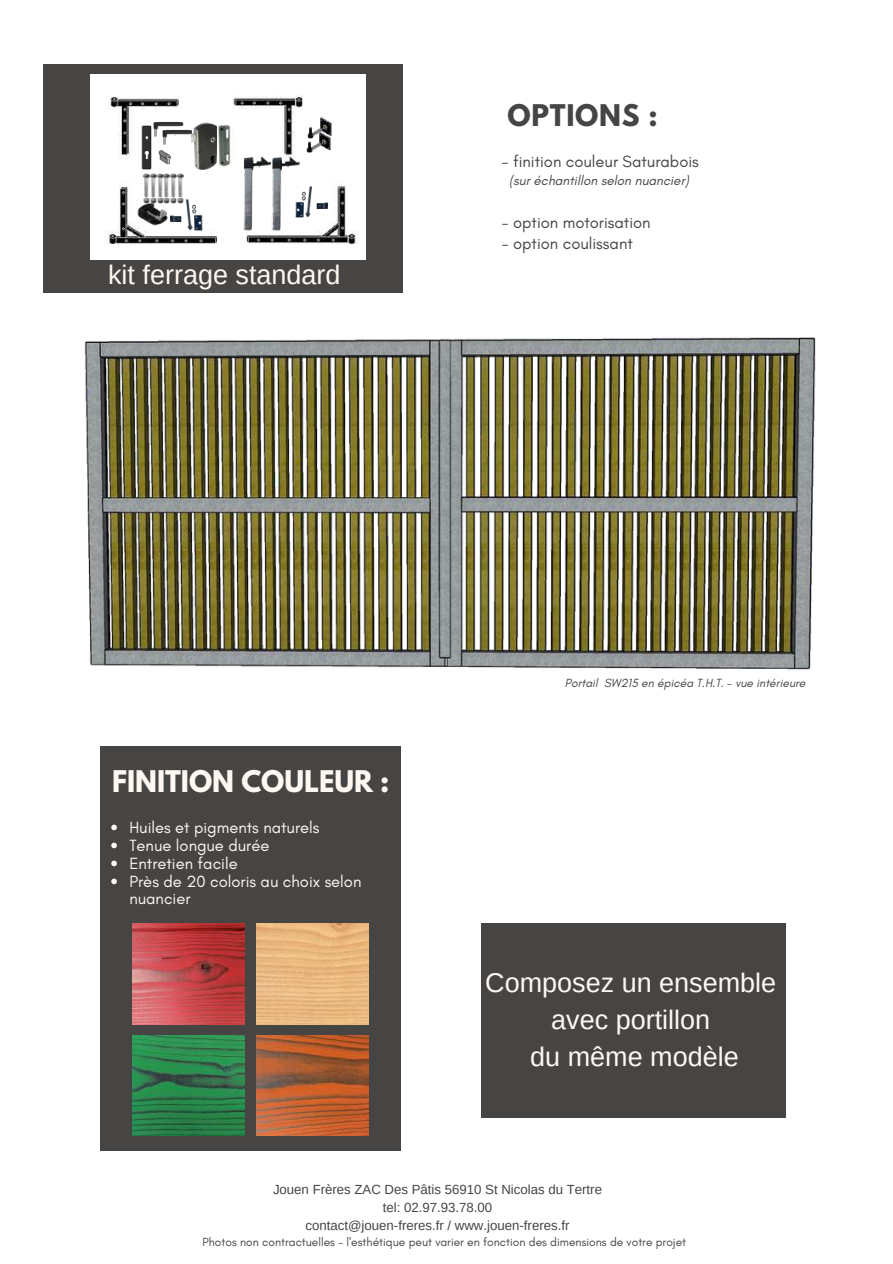
<style>
.page{position:relative;width:893px;height:1264px;background:#fff}
.page>*{position:absolute;margin:0;border:0;box-sizing:border-box;transform-origin:0 0}
.t1{font:27px/37px "Arimo";color:#fff8f2;text-align:center}
.t2{font:700 26.4px "League Spartan";color:#fff8f2}
.t3{font:700 26.4px "League Spartan";letter-spacing:.03em;color:#464544}
.t4{font:16.5px/18px "Glacial Indifference";color:#fff8f2}
.t5{font:16.5px "Glacial Indifference";color:#464544}
.t6{font:italic 13.5px "Glacial Indifference";color:#464544}
.t7{font:13.2px/18px "Arimo";color:#464544;text-align:center}
.t8{font:12px "Glacial Indifference";color:#464544}
.t9{font:italic 12px "Glacial Indifference";color:#444440}
</style>
<div class="page">
<div style="left:100px;top:746px;width:300px;height:405px;background:#464544"></div>
<div style="left:481px;top:924px;width:304px;height:193px;background:#464544"></div>
<img style="left:132px;top:924px;width:113px;height:100px">
<img style="left:256px;top:924px;width:112px;height:100px">
<img style="left:132px;top:1035px;width:113px;height:100px">
<img style="left:256px;top:1035px;width:112px;height:100px">
<img style="left:84px;top:337px;width:732px;height:333px">
<svg style="left:111px;top:824px;width:6px;height:6px"></svg>
<svg style="left:111px;top:842px;width:6px;height:6px"></svg>
<svg style="left:111px;top:860px;width:6px;height:6px"></svg>
<svg style="left:111px;top:878px;width:6px;height:6px"></svg>
<div style="left:43px;top:65px;width:359px;height:228px;background:#464544"></div>
<img style="left:91px;top:74px;width:274px;height:185px">
<img style="left:299px;top:128px;width:40px;height:30px">
<img style="left:140px;top:174px;width:6px;height:21px">
<img style="left:146px;top:174px;width:41px;height:21px">
<img style="left:136px;top:195px;width:24px;height:34px">
<img style="left:140px;top:120px;width:50px;height:50px">
<img style="left:148px;top:112px;width:35px;height:28px">
<div style="left:173px;top:136px;width:20px;height:26px;background:#fff"></div>
<img style="left:218px;top:119px;width:15px;height:52px">
<img style="left:301px;top:114px;width:39px;height:29px">
<img style="left:300px;top:179px;width:38px;height:49px">
<img style="left:160px;top:192px;width:56px;height:49px">
<img style="left:236px;top:154px;width:64px;height:77px">
<img style="left:190px;top:120px;width:26px;height:55px">
<h2 class="t3" style="left:507px;top:102px;width:152px">OPTIONS :</h2>
<h1 class="t1" style="left:103px;top:256px;width:234px">kit ferrage standard</h1>
<h1 class="t1" style="left:108px;top:256px;width:234px">kit ferrage standard</h1>
<p class="t5" style="left:502px;top:151px;width:198px">- finition couleur Saturabois</p>
<p class="t6" style="left:509px;top:172px;width:181px">(sur échantillon selon nuancier)</p>
<p class="t5" style="left:502px;top:212px;width:150px">- option motorisation</p>
<p class="t5" style="left:502px;top:233px;width:132px">- option coulissant</p>
<h2 class="t2" style="left:112px;top:768px;width:279px">FINITION COULEUR :</h2>
<p class="t4" style="left:129px;top:817px;width:233px">Huiles et pigments naturels<br>Tenue longue durée<br>Entretien facile<br>Près de 20 coloris au choix selon nuancier</p>
<p class="t9" style="left:564px;top:675px;width:242px">Portail SW215 en épicéa T.H.T. - vue intérieure</p>
<h1 class="t1" style="left:485px;top:964px;width:292px">Composez un ensemble avec portillon<br>du même modèle</h1>
<p class="t7" style="left:273px;top:1180px;width:330px">Jouen Frères ZAC Des Pâtis 56910 St Nicolas du Tertre tel: 02.97.93.78.00<br>contact@jouen-freres.fr / www.jouen-freres.fr</p>
<p class="t8" style="left:202px;top:1234px;width:485px">Photos non contractuelles - l'esthétique peut varier en fonction des dimensions de votre projet</p>
</div>
